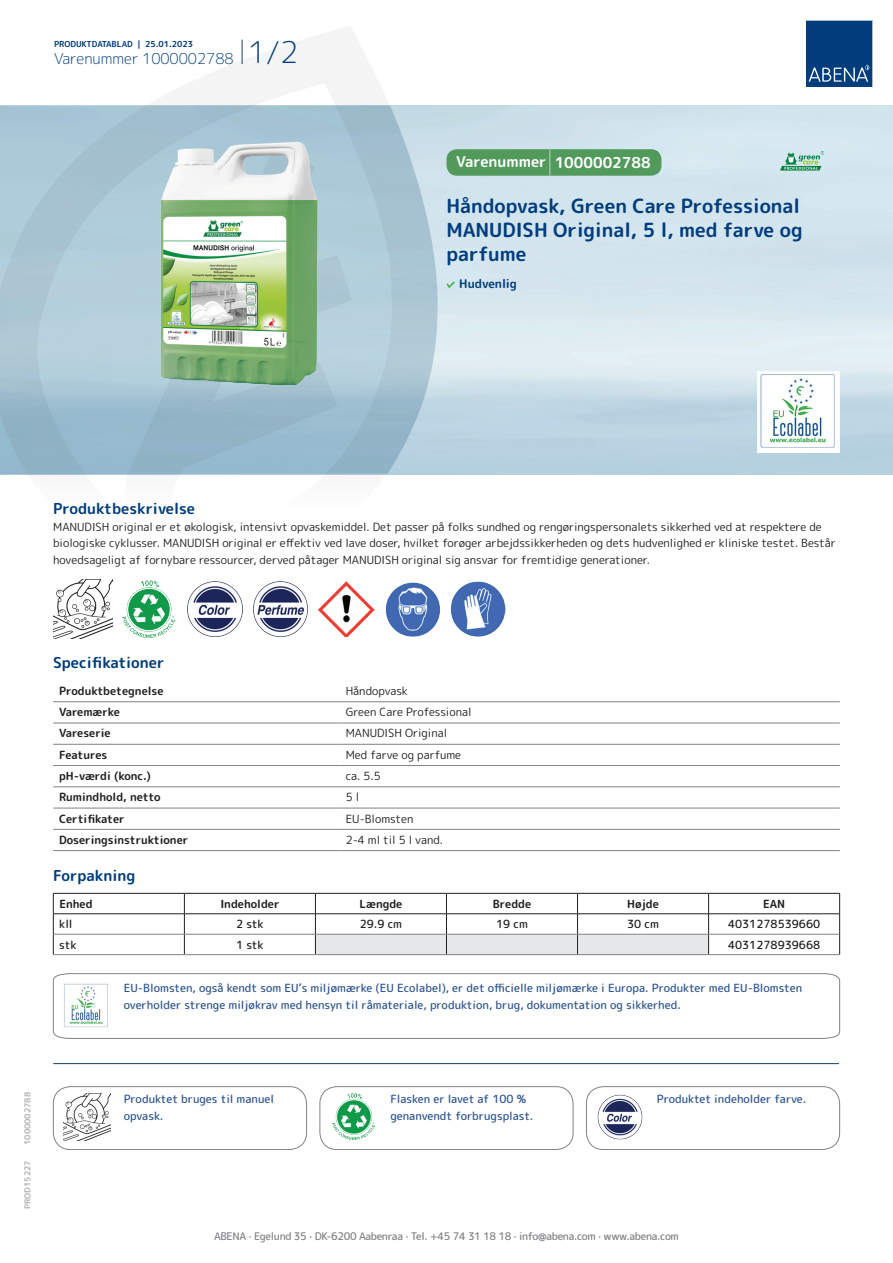
<style>
.page{position:relative;width:893px;height:1263px;background:#fff}
.page>*{position:absolute;margin:0;border:0;box-sizing:border-box;transform-origin:0 0}
.t1{font:700 19.5px/24px "Rounded Mplus 1 c";color:#013d7d}
.t2{font:700 15px "Rounded Mplus 1 c";color:#013d7d}
.t3{font:300 15px "Rounded Mplus 1 c";color:#013d7d}
.t4{font:700 15px "Rounded Mplus 1 c";color:#fff}
.t5{font:700 12px "Rounded Mplus 1 c";color:#013d7d}
.t6{font:11.25px/16.5px "Rounded Mplus 1 c";color:#231f20}
.t7{font:500 11.25px/16.5px "Rounded Mplus 1 c";color:#305691}
.t8{font:700 11.25px "Rounded Mplus 1 c";color:#231f20}
.t9{font:500 11.25px "Rounded Mplus 1 c";color:#231f20}
.t10{font:500 10.5px "Rounded Mplus 1 c";letter-spacing:-.03em;color:#808285}
.t11{font:700 8.25px "Rounded Mplus 1 c";color:#013d7d}
.t12{font:700 8.25px "Rounded Mplus 1 c";color:#b2b3b7}
.s1{font-size:30px}
.s2{font-size:25.5px}
</style>
<div class="page">
<img style="left:439px;top:106px;width:454px;height:368px">
<svg style="left:0;top:26px;width:439px;height:556px"></svg>
<svg style="left:0;top:106px;width:438px;height:368px"></svg>
<svg style="left:242px;top:40px;width:1px;height:24px"></svg>
<svg style="left:806px;top:20px;width:67px;height:67px"></svg>
<img style="left:127px;top:127px;width:224px;height:275px">
<img style="left:53px;top:580px;width:59px;height:58px">
<img style="left:123px;top:580px;width:52px;height:58px">
<img style="left:185px;top:580px;width:59px;height:57px">
<img style="left:251px;top:580px;width:59px;height:57px">
<img style="left:317px;top:581px;width:59px;height:56px">
<img style="left:385px;top:581px;width:55px;height:56px">
<img style="left:451px;top:581px;width:55px;height:56px">
<hr style="left:53px;top:701px;width:287px;height:1px;background:#808285">
<hr style="left:340px;top:701px;width:500px;height:1px;background:#808285">
<hr style="left:53px;top:723px;width:287px;height:1px;background:#808285">
<hr style="left:340px;top:723px;width:500px;height:1px;background:#808285">
<hr style="left:53px;top:744px;width:287px;height:1px;background:#808285">
<hr style="left:340px;top:744px;width:500px;height:1px;background:#808285">
<hr style="left:53px;top:765px;width:287px;height:1px;background:#808285">
<hr style="left:340px;top:765px;width:500px;height:1px;background:#808285">
<hr style="left:53px;top:786px;width:287px;height:1px;background:#808285">
<hr style="left:340px;top:786px;width:500px;height:1px;background:#808285">
<hr style="left:53px;top:808px;width:287px;height:1px;background:#808285">
<hr style="left:340px;top:808px;width:500px;height:1px;background:#808285">
<hr style="left:53px;top:829px;width:287px;height:1px;background:#808285">
<hr style="left:340px;top:829px;width:500px;height:1px;background:#808285">
<hr style="left:53px;top:850px;width:287px;height:1px;background:#808285">
<hr style="left:340px;top:850px;width:500px;height:1px;background:#808285">
<hr style="left:53px;top:893px;width:131px;height:1px;background:#231f20">
<hr style="left:184px;top:893px;width:131px;height:1px;background:#231f20">
<hr style="left:709px;top:893px;width:131px;height:1px;background:#231f20">
<hr style="left:53px;top:913px;width:131px;height:1px;background:#231f20">
<hr style="left:184px;top:913px;width:131px;height:1px;background:#231f20">
<hr style="left:709px;top:913px;width:131px;height:1px;background:#231f20">
<svg style="left:53px;top:893px;width:1px;height:61px"></svg>
<svg style="left:184px;top:893px;width:1px;height:61px"></svg>
<svg style="left:315px;top:893px;width:394px;height:61px"></svg>
<svg style="left:839px;top:893px;width:1px;height:61px"></svg>
<hr style="left:54px;top:934px;width:130px;height:1px;background:#808285">
<hr style="left:184px;top:934px;width:131px;height:1px;background:#808285">
<hr style="left:315px;top:934px;width:131px;height:1px;background:#808285">
<hr style="left:446px;top:934px;width:131px;height:1px;background:#808285">
<hr style="left:577px;top:934px;width:132px;height:1px;background:#808285">
<hr style="left:709px;top:934px;width:130px;height:1px;background:#808285">
<hr style="left:53px;top:954px;width:131px;height:1px;background:#808285">
<hr style="left:184px;top:954px;width:131px;height:1px;background:#808285">
<hr style="left:315px;top:954px;width:131px;height:1px;background:#808285">
<hr style="left:446px;top:954px;width:131px;height:1px;background:#808285">
<hr style="left:577px;top:954px;width:132px;height:1px;background:#808285">
<hr style="left:709px;top:954px;width:131px;height:1px;background:#808285">
<svg style="left:53px;top:973px;width:787px;height:66px"></svg>
<hr style="left:54px;top:1063px;width:785px;height:1px;background:#153f74">
<img style="left:63px;top:1093px;width:47px;height:47px">
<div style="left:53px;top:1086px;width:254px;height:64px;border:1px solid #808285;border-radius:17px"></div>
<img style="left:332px;top:1093px;width:42px;height:47px">
<div style="left:320px;top:1086px;width:253px;height:64px;border:1px solid #808285;border-radius:17px"></div>
<img style="left:597px;top:1094px;width:46px;height:46px">
<div style="left:586px;top:1086px;width:254px;height:64px;border:1px solid #808285;border-radius:17px"></div>
<img style="left:757px;top:371px;width:82px;height:81px">
<svg style="left:446px;top:281px;width:9px;height:7px"></svg>
<div style="left:446px;top:149px;width:215px;height:27px;background:#52995c;border-radius:10px"></div>
<img style="left:779px;top:152px;width:45px;height:18px">
<p class="t11" style="left:54px;top:38px;width:141px">PRODUKTDATABLAD | 25.01.2023</p>
<h2 class="t3" style="left:54px;top:48px;width:246px">Varenummer 1000002788 <span class="s1">1/2</span></h2>
<h2 class="t4" style="left:456px;top:152px;width:196px">Varenummer <span class="s2">|</span> 1000002788</h2>
<h1 class="t1" style="left:446px;top:194px;width:358px">Håndopvask, Green Care Professional<br>MANUDISH Original, 5 l, med farve og parfume</h1>
<p class="t5" style="left:459px;top:275px;width:59px">Hudvenlig</p>
<h2 class="t2" style="left:53px;top:498px;width:143px">Produktbeskrivelse</h2>
<p class="t6" style="left:53px;top:518px;width:784px">MANUDISH original er et økologisk, intensivt opvaskemiddel. Det passer på folks sundhed og rengøringspersonalets sikkerhed ved at respektere de biologiske cyklusser. MANUDISH original er effektiv ved lave doser, hvilket forøger arbejdssikkerheden og dets hudvenlighed er kliniske testet. Består hovedsageligt af fornybare ressourcer, derved påtager MANUDISH original sig ansvar for fremtidige generationer.</p>
<h2 class="t2" style="left:53px;top:652px;width:113px">Specifikationer</h2>
<p class="t8" style="left:59px;top:683px;width:106px">Produktbetegnelse</p>
<p class="t6" style="left:346px;top:682px;width:64px">Håndopvask</p>
<p class="t8" style="left:59px;top:704px;width:62px">Varemærke</p>
<p class="t6" style="left:346px;top:704px;width:127px">Green Care Professional</p>
<p class="t8" style="left:59px;top:725px;width:53px">Vareserie</p>
<p class="t6" style="left:346px;top:725px;width:103px">MANUDISH Original</p>
<p class="t8" style="left:59px;top:747px;width:50px">Features</p>
<p class="t6" style="left:346px;top:746px;width:117px">Med farve og parfume</p>
<p class="t8" style="left:59px;top:768px;width:93px">pH-værdi (konc.)</p>
<p class="t6" style="left:346px;top:768px;width:36px">ca. 5.5</p>
<p class="t8" style="left:59px;top:789px;width:103px">Rumindhold, netto</p>
<p class="t6" style="left:346px;top:789px;width:15px">5 l</p>
<p class="t8" style="left:59px;top:810px;width:67px">Certifikater</p>
<p class="t6" style="left:346px;top:810px;width:69px">EU-Blomsten</p>
<p class="t8" style="left:59px;top:832px;width:131px">Doseringsinstruktioner</p>
<p class="t6" style="left:346px;top:831px;width:99px">2-4 ml til 5 l vand.</p>
<h2 class="t2" style="left:53px;top:865px;width:84px">Forpakning</h2>
<p class="t8" style="left:59px;top:896px;width:35px">Enhed</p>
<p class="t8" style="left:220px;top:896px;width:61px">Indeholder</p>
<p class="t8" style="left:359px;top:896px;width:44px">Længde</p>
<p class="t8" style="left:493px;top:896px;width:40px">Bredde</p>
<p class="t8" style="left:627px;top:896px;width:33px">Højde</p>
<p class="t8" style="left:763px;top:896px;width:24px">EAN</p>
<p class="t9" style="left:59px;top:916px;width:15px">kll</p>
<p class="t9" style="left:236px;top:916px;width:29px">2 stk</p>
<p class="t9" style="left:360px;top:916px;width:44px">29.9 cm</p>
<p class="t9" style="left:496px;top:916px;width:33px">19 cm</p>
<p class="t9" style="left:627px;top:916px;width:33px">30 cm</p>
<p class="t9" style="left:728px;top:916px;width:94px">4031278539660</p>
<p class="t9" style="left:59px;top:936px;width:19px">stk</p>
<p class="t9" style="left:236px;top:936px;width:29px">1 stk</p>
<p class="t9" style="left:728px;top:936px;width:94px">4031278939668</p>
<p class="t7" style="left:124px;top:980px;width:680px">EU-Blomsten, også kendt som EU’s miljømærke (EU Ecolabel), er det officielle miljømærke i Europa. Produkter med EU-Blomsten overholder strenge miljøkrav med hensyn til råmateriale, produktion, brug, dokumentation og sikkerhed.</p>
<p class="t12" style="left:22px;top:1145px;width:54px;rotate:-90deg">1000002788</p>
<p class="t12" style="left:22px;top:1209px;width:50px;rotate:-90deg">PROD15227</p>
<p class="t7" style="left:124px;top:1091px;width:152px">Produktet bruges til manuel opvask.</p>
<p class="t7" style="left:390px;top:1091px;width:145px">Flasken er lavet af 100 % genanvendt forbrugsplast.</p>
<p class="t7" style="left:657px;top:1091px;width:151px">Produktet indeholder farve.</p>
<p class="t10" style="left:214px;top:1229px;width:466px">ABENA · Egelund 35 · DK-6200 Aabenraa · Tel. +45 74 31 18 18 · info@abena.com · www.abena.com</p>
</div>
